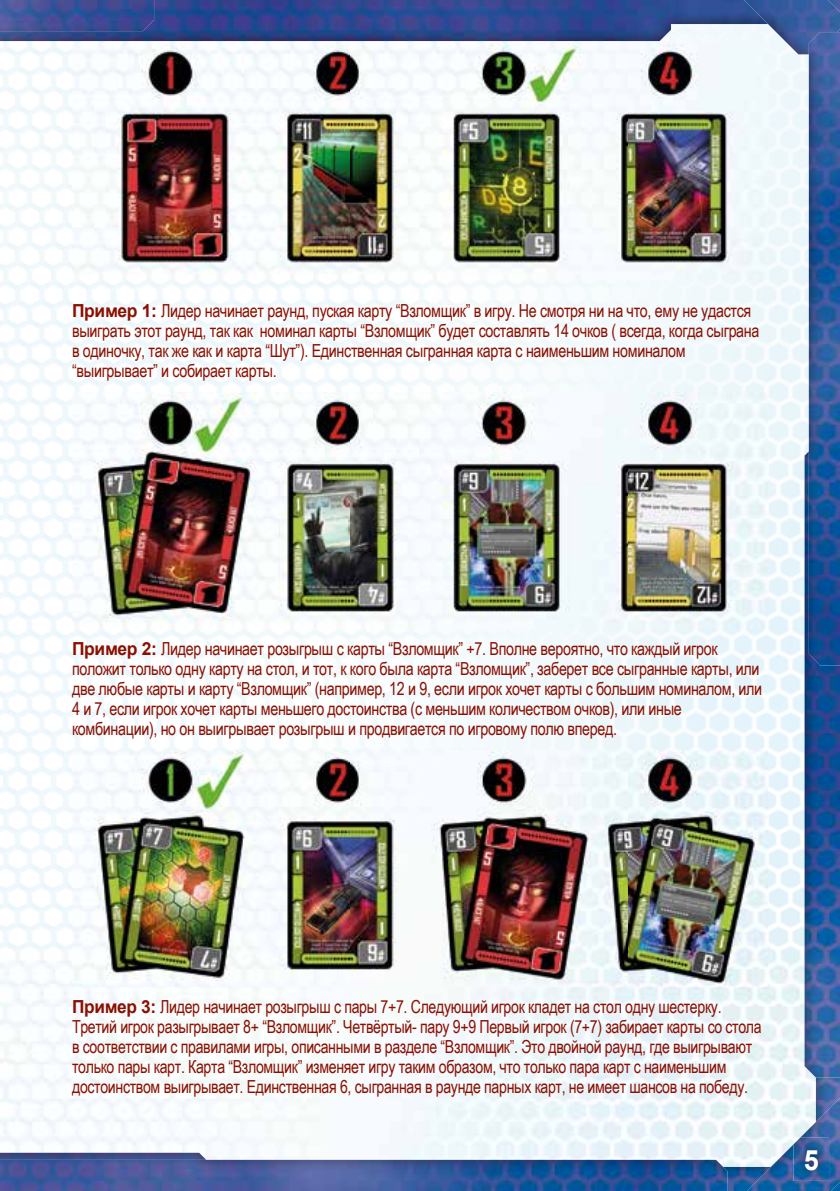
<style>
.page{position:relative;width:840px;height:1191px;background:#fff}
.page>*{position:absolute;margin:0;border:0;box-sizing:border-box;transform-origin:0 0}
.t1{font:700 28px "Arial";color:#fff}
.t2{font:18px/20px "Arial Narrow";letter-spacing:-.02em;color:#8a1002}
.t3{font:18px/20px "Arial Narrow";letter-spacing:-.02em;color:#8a1002;scale:.96 1}
.s1{font-family:"Arial";font-weight:700}
</style>
<div class="page">
<img style="left:748px;top:54px;width:60px;height:899px">
<img style="left:135px;top:24px;width:608px;height:19px">
<img style="left:670px;top:0;width:73px;height:24px">
<img style="left:727px;top:1167px;width:19px;height:24px">
<img style="left:746px;top:1098px;width:93px;height:93px">
<img style="left:743px;top:0;width:96px;height:54px">
<img style="left:804px;top:451px;width:35px;height:626px">
<img style="left:0;top:0;width:670px;height:41px">
<img style="left:0;top:1152px;width:206px;height:7px">
<img style="left:808px;top:32px;width:31px;height:633px">
<img style="left:0;top:0;width:154px;height:31px">
<img style="left:0;top:1159px;width:727px;height:32px">
<img style="left:793px;top:1137px;width:35px;height:43px">
<img style="left:72px;top:43px;width:695px;height:236px">
<img style="left:72px;top:392px;width:695px;height:237px">
<img style="left:72px;top:750px;width:695px;height:236px">
<p class="t2" style="left:72px;top:300px;width:688px"><span class="s1">Пример 1:</span> Лидер начинает раунд, пуская карту “Взломщик” в игру. Не смотря ни на что, ему не удастся выиграть этот раунд, так как номинал карты “Взломщик” будет составлять 14 очков ( всегда, когда сыграна в одиночку, так же как и карта “Шут”). Единственная сыгранная карта с наименьшим номиналом “выигрывает” и собирает карты.</p>
<p class="t2" style="left:72px;top:638px;width:691px"><span class="s1">Пример 2:</span> Лидер начинает розыгрыш с карты “Взломщик” +7. Вполне вероятно, что каждый игрок положит только одну карту на стол, и тот, к кого была карта “Взломщик”, заберет все сыгранные карты, или две любые карты и карту “Взломщик” (например, 12 и 9, если игрок хочет карты с большим номиналом, или 4 и 7, если игрок хочет карты меньшего достоинства (с меньшим количеством очков), или иные комбинации), но он выигрывает розыгрыш и продвигается по игровому полю вперед.</p>
<p class="t3" style="left:72px;top:995px;width:719px"><span class="s1">Пример 3:</span> Лидер начинает розыгрыш с пары 7+7. Следующий игрок кладет на стол одну шестерку.<br>Третий игрок разыгрывает 8+ “Взломщик”. Четвёртый- пару 9+9 Первый игрок (7+7) забирает карты со стола в соответствии с правилами игры, описанными в разделе “Взломщик”. Это двойной раунд, где выигрывают только пары карт. Карта “Взломщик” изменяет игру таким образом, что только пара карт с наименьшим достоинством выигрывает. Единственная 6, сыгранная в раунде парных карт, не имеет шансов на победу.</p>
<h1 class="t1" style="left:803px;top:1140px;width:17px">5</h1>
</div>
